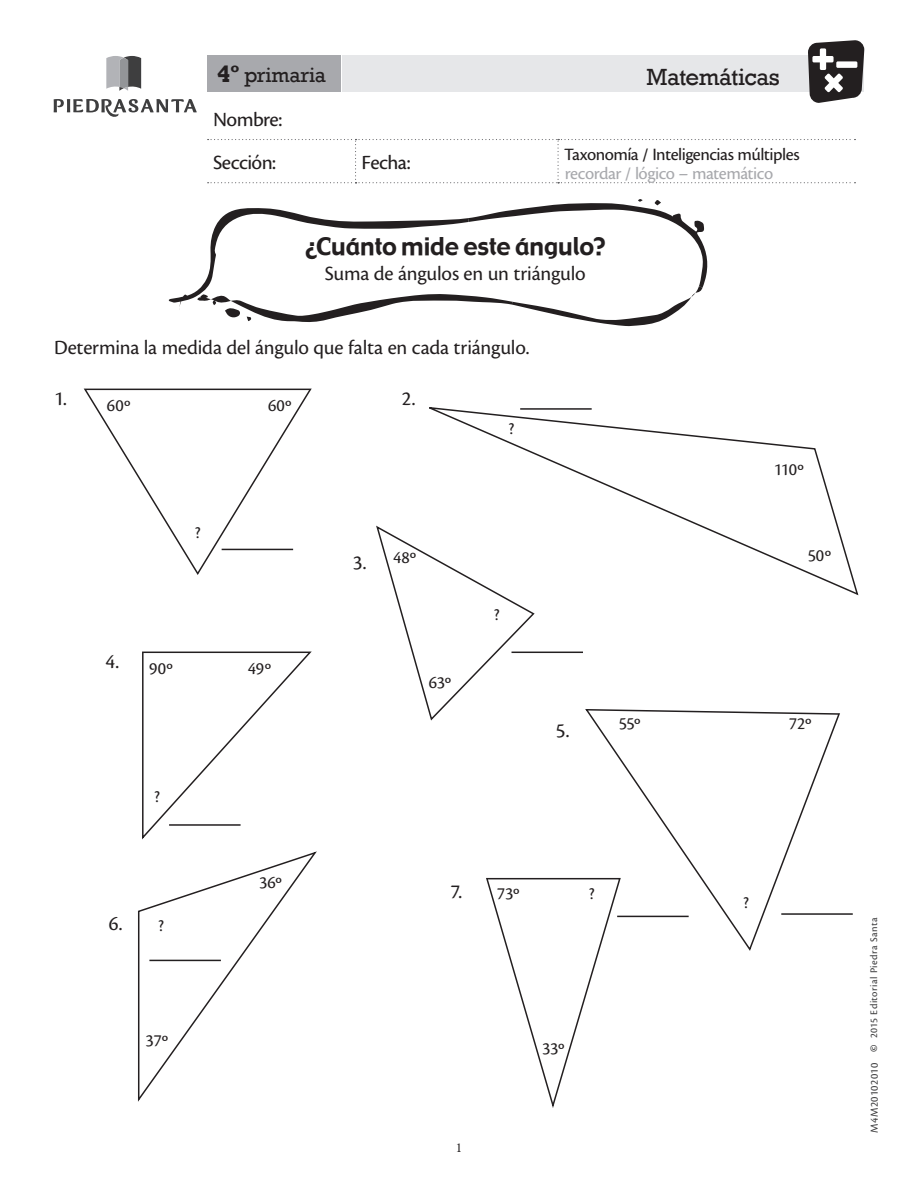
<style>
.page{position:relative;width:918px;height:1188px;background:#fff}
.page>*{position:absolute;margin:0;border:0;box-sizing:border-box;transform-origin:0 0}
.t1{font:24px "Gadget";letter-spacing:-.005em;color:#231f20}
.t2{font:24px "Rockwell";letter-spacing:-.015em;color:#231f20}
.t3{font:21px "Cronos Pro";letter-spacing:-.01em;color:#231f20}
.t4{font:21px/43.2px "Cronos Pro Capt";letter-spacing:-.03em;color:#231f20}
.t5{font:21px "Rockwell";letter-spacing:-.005em;color:#231f20}
.t6{font:18px "Cronos Pro";letter-spacing:-.005em;color:#231f20}
.t7{font:18px "Cronos Pro Capt";letter-spacing:-.03em;color:#231f20}
.Nombre_alumno{font:18px "Cronos Pro Capt";letter-spacing:-.03em;color:#a8a9ad}
.t8{font:13.5px "Minion Pro";color:#231f20}
._2014_Editorial_Pie{font:11.25px "Cronos Pro Capt";letter-spacing:.03em;color:#3e3e3f}
.t9{font:10.5px "Cronos Pro Capt";letter-spacing:.04em;color:#3e3e3f}
.s1{font-weight:700;font-size:24px}
.s2{font-family:"Cronos Pro";font-weight:700}
</style>
<div class="page">
<svg style="left:208px;top:139px;width:648px;height:44px"></svg>
<svg style="left:106px;top:56px;width:35px;height:35px"></svg>
<svg style="left:54px;top:99px;width:143px;height:18px"></svg>
<svg style="left:207px;top:40px;width:657px;height:63px"></svg>
<svg style="left:169px;top:199px;width:539px;height:127px"></svg>
<svg style="left:83px;top:388px;width:229px;height:187px"></svg>
<svg style="left:429px;top:407px;width:430px;height:189px"></svg>
<svg style="left:142px;top:651px;width:170px;height:189px"></svg>
<svg style="left:376px;top:525px;width:160px;height:196px"></svg>
<svg style="left:585px;top:709px;width:255px;height:242px"></svg>
<svg style="left:138px;top:851px;width:179px;height:251px"></svg>
<svg style="left:486px;top:877px;width:136px;height:231px"></svg>
<hr style="left:222px;top:549px;width:71px;height:1px;background:#231f20">
<hr style="left:512px;top:652px;width:71px;height:1px;background:#231f20">
<hr style="left:169px;top:824px;width:72px;height:2px;background:#231f20">
<hr style="left:781px;top:913px;width:72px;height:2px;background:#231f20">
<hr style="left:617px;top:916px;width:72px;height:1px;background:#231f20">
<hr style="left:149px;top:960px;width:72px;height:1px;background:#231f20">
<hr style="left:520px;top:408px;width:72px;height:2px;background:#231f20">
<p class="t5" style="left:217px;top:63px;width:111px"><span class="s1">4º</span> primaria</p>
<p class="t2" style="left:647px;top:63px;width:135px">Matemáticas</p>
<p class="t4" style="left:213px;top:98px;width:71px">Nombre:<br>Sección:</p>
<p class="t4" style="left:362px;top:141px;width:51px">Fecha:</p>
<p class="t7" style="left:564px;top:144px;width:237px">Taxonomía / Inteligencias múltiples</p>
<p class="Nombre_alumno" style="left:565px;top:163px;width:210px">recordar / lógico – matemático</p>
<p class="t1" style="left:305px;top:231px;width:302px">¿Cuánto mide este ángulo?</p>
<p class="t3" style="left:325px;top:262px;width:263px">Suma de ángulos en un triángulo</p>
<p class="t3" style="left:54px;top:335px;width:477px">Determina la medida del ángulo que falta en cada triángulo.</p>
<p class="t3" style="left:54px;top:387px;width:14px">1.</p>
<p class="t3" style="left:402px;top:387px;width:15px">2.</p>
<p class="t6" style="left:107px;top:395px;width:25px">60º</p>
<p class="t6" style="left:268px;top:395px;width:25px">60º</p>
<p class="t6" style="left:195px;top:522px;width:7px">?</p>
<p class="t3" style="left:106px;top:649px;width:15px">4.</p>
<p class="t6" style="left:149px;top:658px;width:25px">90º</p>
<p class="t6" style="left:154px;top:786px;width:7px">?</p>
<p class="t3" style="left:109px;top:911px;width:15px">6.</p>
<p class="t6" style="left:158px;top:915px;width:7px">?</p>
<p class="t6" style="left:248px;top:658px;width:25px">49º</p>
<p class="t6" style="left:259px;top:872px;width:24px">36º</p>
<p class="t3" style="left:353px;top:550px;width:15px">3.</p>
<p class="t6" style="left:393px;top:548px;width:25px">48º</p>
<p class="t6" style="left:429px;top:672px;width:24px">63º</p>
<p class="t3" style="left:450px;top:879px;width:13px">7.</p>
<p class="t6" style="left:509px;top:418px;width:7px">?</p>
<p class="t6" style="left:494px;top:604px;width:7px">?</p>
<p class="t3" style="left:556px;top:718px;width:15px">5.</p>
<p class="t6" style="left:774px;top:459px;width:32px">110º</p>
<p class="t6" style="left:808px;top:545px;width:25px">50º</p>
<p class="t6" style="left:619px;top:713px;width:23px">55º</p>
<p class="t6" style="left:789px;top:713px;width:24px">72º</p>
<p class="t6" style="left:497px;top:883px;width:24px">73º</p>
<p class="t6" style="left:589px;top:883px;width:7px">?</p>
<p class="t6" style="left:743px;top:892px;width:7px">?</p>
<p class="t6" style="left:146px;top:1030px;width:24px">37º</p>
<p class="t8" style="left:456px;top:1139px;width:8px">1</p>
<p class="t6" style="left:542px;top:1038px;width:24px">33º</p>
<p class="t9" style="left:868px;top:1052px;width:136px;rotate:-90deg"><span class="s2">©</span> 2015 Editorial Piedra Santa</p>
<p class="_2014_Editorial_Pie" style="left:868px;top:1133px;width:72px;rotate:-90deg">M4M20102010</p>
</div>
